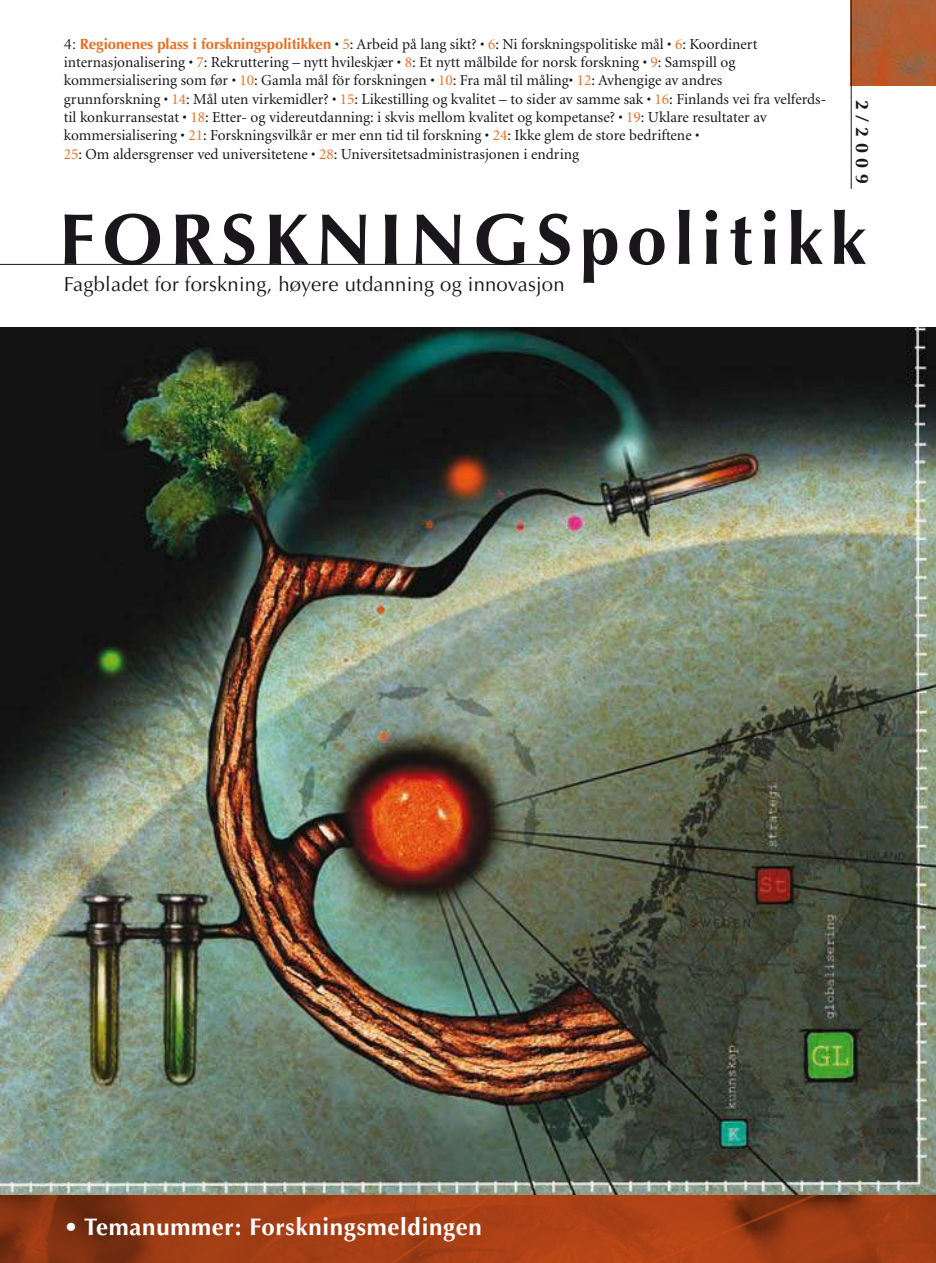
<style>
.page{position:relative;width:936px;height:1263px;background:#fff}
.page>*{position:absolute;margin:0;border:0;box-sizing:border-box;transform-origin:0 0}
.t1{font:700 72px "Optima";letter-spacing:.1em;color:#1a171c}
.t2{font:700 24px "Optima";letter-spacing:.03em;color:#fff}
.t3{font:20.25px "Optima";letter-spacing:.01em;color:#1a171c}
.t4{font:700 18px "Optima LT Std";color:#1a171c}
.t5{font:15.3px/18.3px "Minion";color:#1a171c}
.s1{font-family:"Optima";font-size:14.85px}
.s2{font-family:"Optima";font-weight:700;font-size:14.85px;color:#ea6d1f}
.s3{font-size:14.85px}
.s4{color:#ea6d1f}
</style>
<div class="page">
<img style="left:851px;top:0;width:84px;height:85px">
<hr style="left:850px;top:0;width:1px;height:189px;background:#1a171c">
<hr style="left:0;top:264px;width:554px;height:1px;background:#1a171c">
<img style="left:0;top:327px;width:935px;height:869px">
<img style="left:0;top:1196px;width:935px;height:67px">
<p class="t5" style="left:64px;top:35px;width:763px"><span class="s1">4:</span> <span class="s2">Regionenes plass i forskningspolitikken</span> <span class="s3">•</span> <span class="s4">5</span>: Arbeid på lang sikt? <span class="s3">•</span> <span class="s4">6</span>: Ni forskningspolitiske mål <span class="s3">•</span> <span class="s4">6</span>: Koordinert internasjonalisering <span class="s3">•</span> <span class="s4">7</span>: Rekruttering – nytt hvileskjær <span class="s3">•</span> <span class="s4">8</span>: Et nytt målbilde for norsk forskning <span class="s3">•</span> <span class="s4">9</span>: Samspill og kommersialisering som før <span class="s3">•</span> <span class="s4">10</span>: Gamla mål för forskningen <span class="s3">•</span> <span class="s4">10</span>: Fra mål til måling<span class="s3">•</span> <span class="s4">12</span>: Avhengige av andres<br>grunnforskning <span class="s3">•</span> <span class="s4">14</span>: Mål uten virkemidler? <span class="s3">•</span> <span class="s4">15</span>: Likestilling og kvalitet – to sider av samme sak <span class="s3">•</span> <span class="s4">16</span>: Finlands vei fra velferds&shy;til konkurransestat <span class="s3">•</span> <span class="s4">18</span>: Etter- og videreutdanning: i skvis mellom kvalitet og kompetanse? <span class="s3">•</span> <span class="s4">19</span>: Uklare resultater av kommersialisering <span class="s3">•</span> <span class="s4">21</span>: Forskningsvilkår er mer enn tid til forskning <span class="s3">•</span> <span class="s4">24</span>: Ikke glem de store bedriftene <span class="s3">•<br></span><span class="s4">25</span>: Om aldersgrenser ved universitetene <span class="s3">•</span> <span class="s4">28</span>: Universitetsadministrasjonen i endring</p>
<p class="t4" style="left:872px;top:100px;width:86px;rotate:90deg">2/2009</p>
<h1 class="t1" style="left:59px;top:197px;width:808px">forskningspolitikk</h1>
<h3 class="t3" style="left:64px;top:272px;width:502px">Fagbladet for forskning, høyere utdanning og innovasjon</h3>
<h2 class="t2" style="left:64px;top:1213px;width:419px">• Temanummer: Forskningsmeldingen</h2>
</div>
